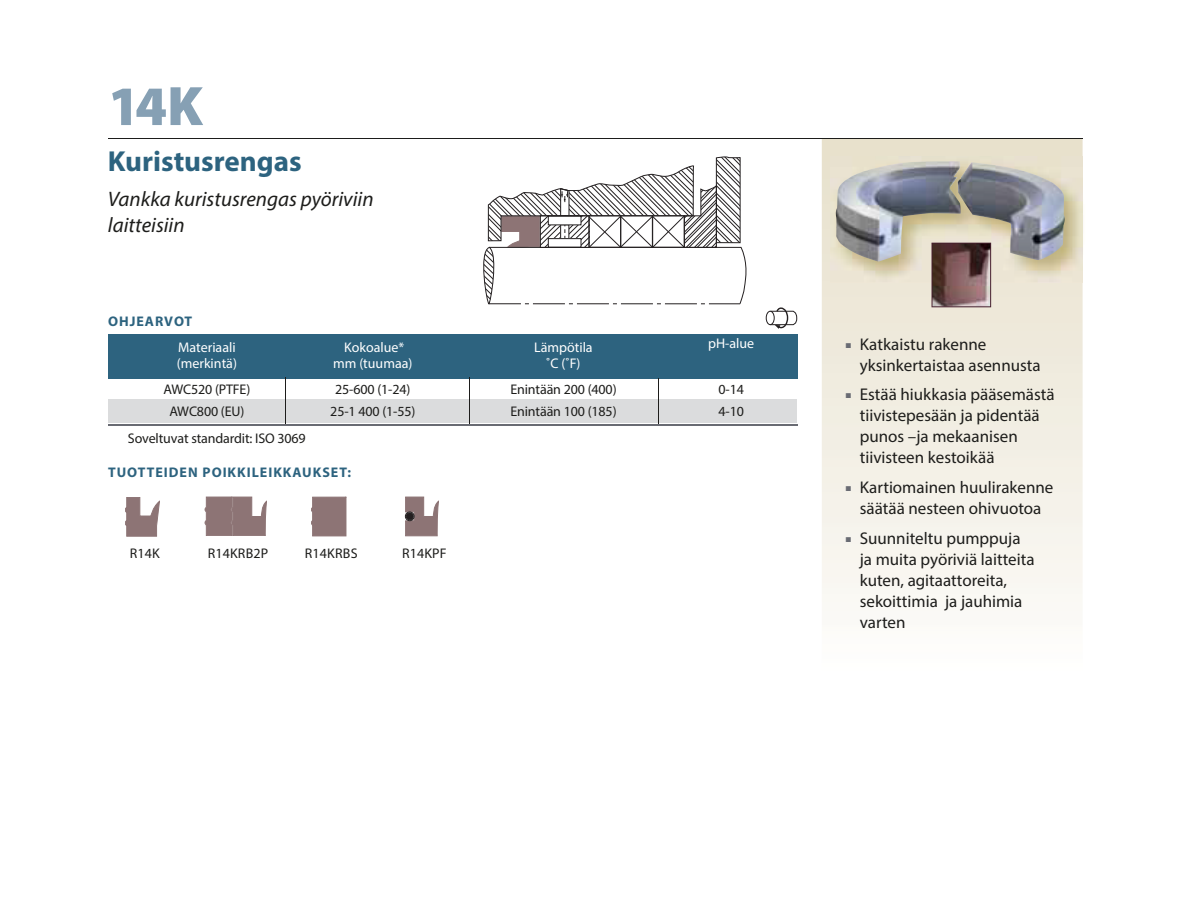
<style>
.page{position:relative;width:1190px;height:924px;background:#fff}
.page>*{position:absolute;margin:0;border:0;box-sizing:border-box;transform-origin:0 0}
.t1{font:900 56px "Myriad Pro";color:#86a0b4}
.t2{font:700 29px "Myriad Pro";color:#2d637f}
.t3{font:italic 21px/26px "Myriad Pro";color:#1d1d1b}
.t4{font:17px/21px "Myriad Pro";color:#1d1d1b}
.t5{font:14px "Myriad Pro";letter-spacing:-.01em;color:#1d1d1b}
.t6{font:14px "Myriad Pro";color:#fff}
.t7{font:700 14px "Myriad Pro";letter-spacing:.07em;color:#2d637f}
.t8{font:14px "Myriad Pro";letter-spacing:.01em;color:#1d1d1b}
.t9{font:14px "Myriad Pro";letter-spacing:.015em;color:#1d1d1b}
.s1{color:#696b73}
</style>
<div class="page">
<svg style="left:822px;top:139px;width:261px;height:463px;background:#f1eee3"></svg>
<svg style="left:483px;top:156px;width:264px;height:149px"></svg>
<div style="left:589px;top:215px;width:32px;height:33px;border:1px solid #231f20"></div>
<div style="left:620px;top:215px;width:33px;height:33px;border:1px solid #231f20"></div>
<div style="left:652px;top:215px;width:33px;height:33px;border:1px solid #231f20"></div>
<div style="left:108px;top:334px;width:689px;height:45px;background:#2d637f"></div>
<img style="left:831px;top:156px;width:252px;height:127px">
<img style="left:836px;top:161px;width:229px;height:101px">
<hr style="left:108px;top:138px;width:975px;height:1px;background:#1d1d1b">
<svg style="left:932px;top:243px;width:59px;height:64px;background:#705252"></svg>
<svg style="left:125px;top:497px;width:35px;height:39px"></svg>
<svg style="left:205px;top:497px;width:62px;height:39px;background:#9a8484"></svg>
<svg style="left:311px;top:497px;width:35px;height:39px"></svg>
<svg style="left:405px;top:497px;width:34px;height:39px"></svg>
<div style="left:405px;top:512px;width:9px;height:9px;border:1px solid #231f20;border-radius:50%"></div>
<div style="left:406px;top:513px;width:7px;height:7px;background:#231f20;border-radius:50%"></div>
<div style="left:406px;top:513px;width:7px;height:7px;border:1px solid #231f20;border-radius:50%"></div>
<div style="left:766px;top:311px;width:9px;height:14px;border:1px solid #231f20;border-radius:50%"></div>
<svg style="left:770px;top:307px;width:27px;height:22px"></svg>
<div style="left:108px;top:399px;width:689px;height:24px;background:#dbdcdd"></div>
<hr style="left:285px;top:377px;width:1px;height:48px;background:#1d1d1b">
<hr style="left:469px;top:378px;width:1px;height:46px;background:#1d1d1b">
<hr style="left:658px;top:379px;width:1px;height:46px;background:#1d1d1b">
<hr style="left:108px;top:424px;width:690px;height:2px;background:#696b73">
<h1 class="t1" style="left:108px;top:74px;width:97px">14K</h1>
<h2 class="t2" style="left:108px;top:142px;width:195px">Kuristusrengas</h2>
<p class="t3" style="left:108px;top:186px;width:267px">Vankka kuristusrengas pyöriviin laitteisiin</p>
<p class="t7" style="left:108px;top:312px;width:86px">OHJEARVOT</p>
<p class="t6" style="left:178px;top:338px;width:59px">Materiaali</p>
<p class="t6" style="left:344px;top:338px;width:62px">Kokoalue*</p>
<p class="t6" style="left:534px;top:338px;width:60px">Lämpötila</p>
<p class="t6" style="left:708px;top:334px;width:48px">pH-alue</p>
<p class="t6" style="left:177px;top:354px;width:62px">(merkintä)</p>
<p class="t6" style="left:333px;top:354px;width:81px">mm (tuumaa)</p>
<p class="t6" style="left:546px;top:354px;width:36px">˚C (˚F)</p>
<p class="t5" style="left:164px;top:380px;width:88px">AWC520 (PTFE)</p>
<p class="t5" style="left:335px;top:380px;width:77px">25-600 (1-24)</p>
<p class="t5" style="left:510px;top:380px;width:108px">Enintään 200 (400)</p>
<p class="t5" style="left:719px;top:380px;width:27px">0-14</p>
<p class="t5" style="left:170px;top:402px;width:76px">AWC800 (EU)</p>
<p class="t5" style="left:330px;top:402px;width:87px">25-1 400 (1-55)</p>
<p class="t5" style="left:510px;top:402px;width:108px">Enintään 100 (185)</p>
<p class="t5" style="left:719px;top:402px;width:27px">4-10</p>
<p class="t5" style="left:128px;top:430px;width:179px">Soveltuvat standardit: ISO 3069</p>
<p class="t7" style="left:108px;top:463px;width:244px">TUOTTEIDEN POIKKILEIKKAUKSET:</p>
<p class="t5" style="left:130px;top:544px;width:31px">R14K</p>
<p class="t8" style="left:208px;top:544px;width:62px">R14KRB2P</p>
<p class="t9" style="left:305px;top:544px;width:54px">R14KRBS</p>
<p class="t5" style="left:402px;top:544px;width:46px">R14KPF</p>
<p class="t4" style="left:860px;top:333px;width:182px;text-indent:-14px"><span class="s1">■</span> Katkaistu rakenne yksinkertaistaa asennusta</p>
<p class="t4" style="left:860px;top:384px;width:196px;text-indent:-14px"><span class="s1">■</span> Estää hiukkasia pääsemästä tiivistepesään ja pidentää punos –ja mekaanisen tiivisteen kestoikää</p>
<p class="t4" style="left:846px;top:477px;width:209px;text-align:center"><span class="s1">■</span> Kartiomainen huulirakenne säätää nesteen ohivuotoa</p>
<p class="t4" style="left:860px;top:527px;width:176px;text-indent:-14px"><span class="s1">■</span> Suunniteltu pumppuja ja muita pyöriviä laitteita kuten, agitaattoreita, sekoittimia ja jauhimia varten</p>
</div>
